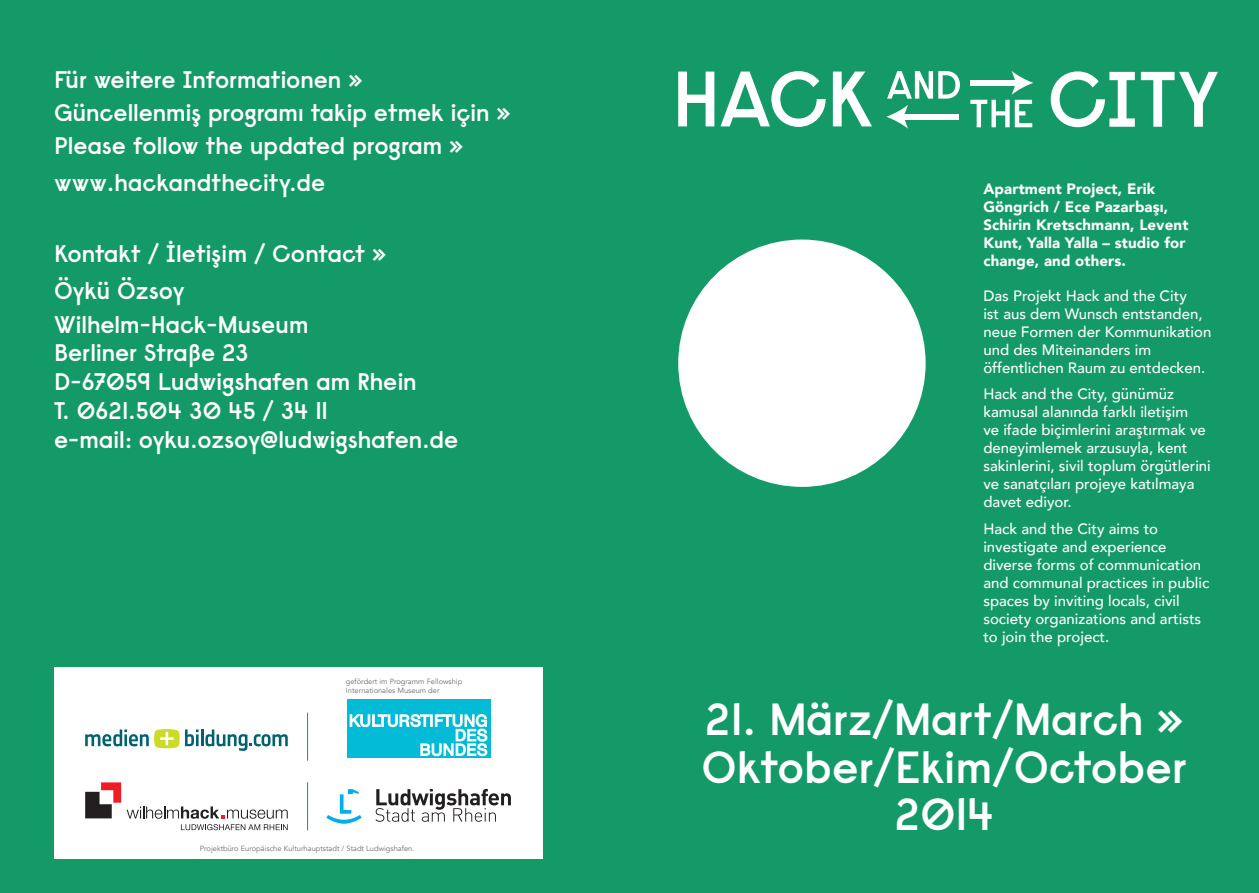
<style>
.page{position:relative;width:1259px;height:893px;background:#139a67}
.page>*{position:absolute;margin:0;border:0;box-sizing:border-box;transform-origin:0 0}
.t1{font:600 45px/47.4px "Hackandthe City";letter-spacing:-.015em;color:#fff;text-align:center}
.t2{font:600 24px/28.8px "Hackandthe City";letter-spacing:-.015em;color:#fff}
.t3{font:500 15px/18px "Avenir";color:#fff}
.t4{font:900 15px/18px "Avenir";letter-spacing:.01em;color:#fff}
.t5{font:7.5px/9px "Avenir";color:#6c6d70}
</style>
<div class="page">
<div style="left:678px;top:240px;width:247px;height:247px;background:#fff;border-radius:50%"></div>
<svg style="left:678px;top:72px;width:36px;height:54px"></svg>
<svg style="left:720px;top:71px;width:105px;height:56px"></svg>
<svg style="left:833px;top:72px;width:39px;height:54px"></svg>
<svg style="left:1050px;top:71px;width:84px;height:56px"></svg>
<svg style="left:1141px;top:72px;width:76px;height:55px"></svg>
<svg style="left:887px;top:71px;width:73px;height:28px"></svg>
<svg style="left:970px;top:71px;width:63px;height:56px"></svg>
<div style="left:901px;top:114px;width:57px;height:6px;background:#fff"></div>
<svg style="left:886px;top:105px;width:22px;height:24px"></svg>
<div style="left:54px;top:667px;width:488px;height:192px;background:#fff"></div>
<svg style="left:85px;top:782px;width:36px;height:36px"></svg>
<svg style="left:127px;top:806px;width:161px;height:24px"></svg>
<svg style="left:375px;top:789px;width:136px;height:33px"></svg>
<svg style="left:326px;top:789px;width:36px;height:35px"></svg>
<hr style="left:307px;top:713px;width:1px;height:48px;background:#139a67">
<hr style="left:307px;top:782px;width:1px;height:48px;background:#139a67">
<div style="left:347px;top:700px;width:143px;height:58px;background:#03bbd7"></div>
<svg style="left:350px;top:714px;width:137px;height:42px"></svg>
<svg style="left:85px;top:729px;width:203px;height:22px"></svg>
<h2 class="t2" style="left:54px;top:63px;width:458px;line-height:33px">Für weitere Informationen »<br>Güncellenmiş programı takip etmek için »<br>Please follow the updated program »</h2>
<h2 class="t2" style="left:54px;top:168px;width:273px">www.hackandthecity.de</h2>
<h2 class="t2" style="left:54px;top:235px;width:334px;line-height:37.3px">Kontakt / İletişim / Contact »<br>Öykü Özsoy</h2>
<h2 class="t2" style="left:54px;top:309px;width:406px">Wilhelm-Hack-Museum<br>Berliner Straße 23<br>D-67059 Ludwigshafen am Rhein<br>T. 0621.504 30 45 / 34 11<br>e-mail: oyku.ozsoy@ludwigshafen.de</h2>
<p class="t5" style="left:346px;top:677px;width:118px">gefördert im Programm Fellowship<br>Internationales Museum der</p>
<p class="t5" style="left:200px;top:844px;width:216px">Projektbüro Europäische Kulturhauptstadt / Stadt Ludwigshafen.</p>
<p class="t4" style="left:983px;top:179px;width:207px">Apartment Project, Erik<br>Göngrich / Ece Pazarbaşı,<br>Schirin Kretschmann, Levent<br>Kunt, Yalla Yalla – studio for change, and others.</p>
<p class="t3" style="left:983px;top:286px;width:229px">Das Projekt Hack and the City<br>ist aus dem Wunsch entstanden, neue Formen der Kommunikation und des Miteinanders im öffentlichen Raum zu entdecken.</p>
<p class="t3" style="left:983px;top:384px;width:229px">Hack and the City, günümüz kamusal alanında farklı iletişim<br>ve ifade biçimlerini araştırmak ve deneyimlemek arzusuyla, kent sakinlerini, sivil toplum örgütlerini ve sanatçıları projeye katılmaya davet ediyor.</p>
<p class="t3" style="left:983px;top:519px;width:227px">Hack and the City aims to investigate and experience diverse forms of communication and communal practices in public spaces by inviting locals, civil society organizations and artists to join the project.</p>
<h1 class="t1" style="left:701px;top:695px;width:487px">21. März/Mart/March »<br>Oktober/Ekim/October<br>2014</h1>
</div>
